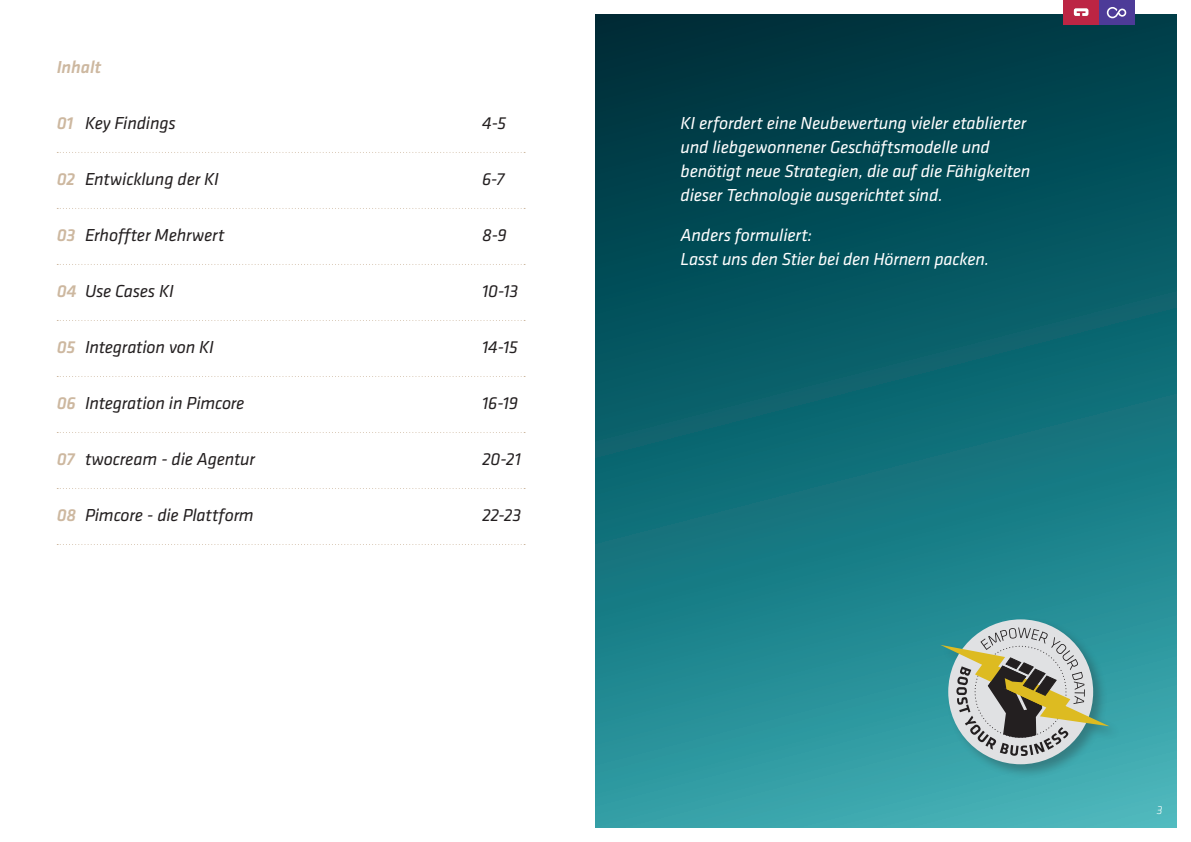
<style>
.page{position:relative;width:1191px;height:842px;background:#fff}
.page>*{position:absolute;margin:0;border:0;box-sizing:border-box;transform-origin:0 0}
.t1{font:italic 18px/24px "Klavika";letter-spacing:-.01em;color:#fff}
.t2{font:italic 18px "Klavika";letter-spacing:-.01em;color:#231f20}
.t3{font:italic 500 18px "Klavika";letter-spacing:-.005em;color:#cdb8a0}
.t4{font:italic 300 12px "Klavika";color:#fff}
.s1{font-weight:500;color:#cdb8a0}
</style>
<div class="page">
<svg style="left:595px;top:14px;width:581px;height:814px;background:#116972"></svg>
<div style="left:1063px;top:0;width:35px;height:25px;background:#bc2544"></div>
<svg style="left:1074px;top:9px;width:14px;height:7px"></svg>
<div style="left:1098px;top:0;width:36px;height:25px;background:#4d3b98"></div>
<svg style="left:1106px;top:7px;width:20px;height:11px"></svg>
<svg style="left:57px;top:152px;width:468px;height:1px"></svg>
<svg style="left:57px;top:208px;width:468px;height:1px"></svg>
<svg style="left:57px;top:264px;width:468px;height:1px"></svg>
<svg style="left:57px;top:320px;width:468px;height:1px"></svg>
<svg style="left:57px;top:376px;width:468px;height:1px"></svg>
<svg style="left:57px;top:432px;width:468px;height:1px"></svg>
<svg style="left:57px;top:488px;width:468px;height:1px"></svg>
<svg style="left:57px;top:544px;width:468px;height:1px"></svg>
<div style="left:940px;top:617px;width:182px;height:162px;background:#231f20;opacity:.3"></div>
<div style="left:948px;top:619px;width:145px;height:145px;background:#e0e1e3;border-radius:50%"></div>
<svg style="left:940px;top:627px;width:169px;height:129px"></svg>
<p class="t3" style="left:57px;top:55px;width:46px">Inhalt</p>
<p class="t2" style="left:57px;top:112px;width:121px"><span class="s1">01</span> Key Findings</p>
<p class="t2" style="left:57px;top:168px;width:164px"><span class="s1">02</span> Entwicklung der KI</p>
<p class="t2" style="left:57px;top:224px;width:169px"><span class="s1">03</span> Erhoffter Mehrwert</p>
<p class="t2" style="left:57px;top:280px;width:119px"><span class="s1">04</span> Use Cases KI</p>
<p class="t2" style="left:57px;top:336px;width:159px"><span class="s1">05</span> Integration von KI</p>
<p class="t2" style="left:57px;top:392px;width:189px"><span class="s1">06</span> Integration in Pimcore</p>
<p class="t2" style="left:57px;top:448px;width:200px"><span class="s1">07</span> twocream - die Agentur</p>
<p class="t2" style="left:57px;top:504px;width:199px"><span class="s1">08</span> Pimcore - die Plattform</p>
<p class="t2" style="left:482px;top:112px;width:26px">4-5</p>
<p class="t2" style="left:482px;top:168px;width:24px">6-7</p>
<p class="t2" style="left:482px;top:224px;width:26px">8-9</p>
<p class="t2" style="left:482px;top:280px;width:37px">10-13</p>
<p class="t2" style="left:482px;top:336px;width:37px">14-15</p>
<p class="t2" style="left:482px;top:392px;width:37px">16-19</p>
<p class="t2" style="left:482px;top:448px;width:40px">20-21</p>
<p class="t2" style="left:482px;top:504px;width:41px">22-23</p>
<p class="t1" style="left:680px;top:111px;width:351px">KI erfordert eine Neubewertung vieler etablierter und liebgewonnener Geschäftsmodelle und benötigt neue Strategien, die auf die Fähigkeiten dieser Technologie ausgerichtet sind.</p>
<p class="t1" style="left:680px;top:223px;width:310px">Anders formuliert:<br>Lasst uns den Stier bei den Hörnern packen.</p>
<p class="t4" style="left:1156px;top:803px;width:7px">3</p>
</div>
